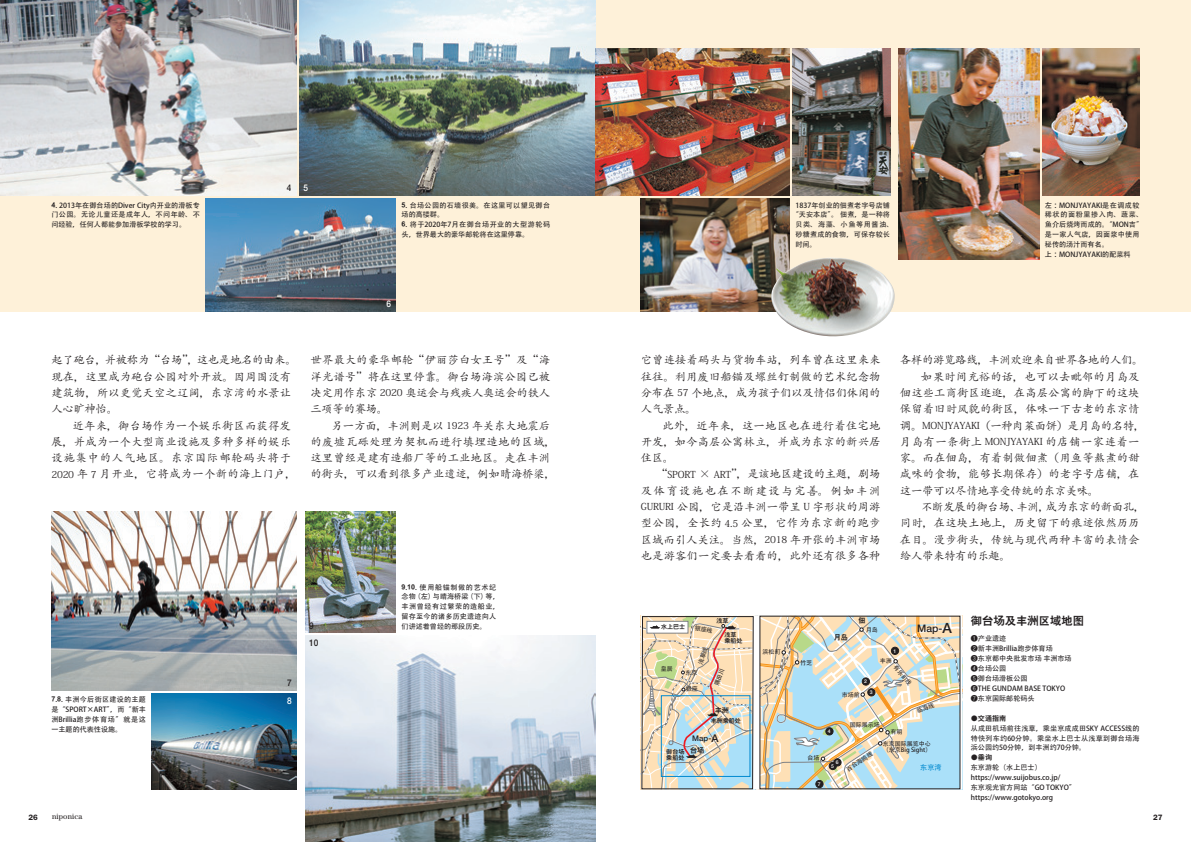
<style>
.page{position:relative;width:1191px;height:842px;background:#fff}
.page>*{position:absolute;margin:0;border:0;box-sizing:border-box;transform-origin:0 0}
.t1{font:11.3px/16.3px "Adobe Kaiti Std";letter-spacing:.01em;color:#231f20;text-align:justify}
.t2{font:11.3px "Adobe Kaiti Std";letter-spacing:-.025em;color:#231f20}
.t3{font:11.3px "Adobe Kaiti Std";letter-spacing:.04em;color:#231f20}
.t4{font:800 11.3px "C Hei 2 GB";color:#231f20}
.t5{font:500 10.3px "Helvetica Neue LT Std";color:#231f20}
.t6{font:500 9.2px "Helvetica Neue";color:#231f20;scale:.9 1}
.t7{font:500 9.2px "Helvetica Neue";color:#fff;scale:.9 1}
.t8{font:7.8px "Century";letter-spacing:.015em;color:#231f20}
.t9{font:500 7.8px "Helvetica Neue LT Std";color:#231f20}
.t10{font:600 7.8px "Franklin Gothic";color:#231f20}
.t11{font:7.1px/9.9px "Adobe Heiti Std";color:#231f20}
.t12{font:7.1px/9.9px "Adobe Heiti Std";letter-spacing:.03em;color:#231f20}
.t13{font:7.1px/9.9px "Adobe Heiti Std";letter-spacing:.045em;color:#231f20}
.t14{font:800 7.1px "C Hei 2 GB";color:#231f20}
.t15{font:7.1px "Adobe Heiti Std";letter-spacing:.095em;color:#231f20}
.t16{font:7.1px "Adobe Heiti Std";color:#0089cf}
.t17{font:6px/11.5px "Adobe Heiti Std";color:#231f20}
.t18{font:800 6px/6.4px "C Hei 2 GB";color:#231f20}
.t19{font:500 5.1px "Helvetica Neue LT Std";color:#fff}
.s1{font-family:"C Hei 2 GB";font-weight:800}
.s2{font-size:9.6px}
.s3{font-size:10.6px}
.s4{font-size:14.1px}
.s5{font-family:"Gothic BBB Pr 6 N";font-weight:500}
</style>
<div class="page">
<div style="left:595px;top:0;width:596px;height:311px;background:#fef1d9"></div>
<div style="left:0;top:0;width:595px;height:311px;background:#fef1d9"></div>
<img style="left:0;top:0;width:296px;height:196px">
<img style="left:299px;top:0;width:296px;height:195px">
<img style="left:206px;top:199px;width:190px;height:112px">
<img style="left:152px;top:693px;width:144px;height:96px">
<img style="left:305px;top:636px;width:290px;height:206px">
<img style="left:305px;top:512px;width:91px;height:121px">
<img style="left:51px;top:512px;width:245px;height:178px">
<img style="left:792px;top:48px;width:98px;height:148px">
<img style="left:595px;top:48px;width:194px;height:148px">
<img style="left:641px;top:198px;width:148px;height:113px">
<img style="left:898px;top:48px;width:141px;height:211px">
<img style="left:1042px;top:48px;width:97px;height:148px">
<img style="left:771px;top:258px;width:123px;height:79px">
<svg style="left:641px;top:615px;width:322px;height:174px;background:#d2d2c3"></svg>
<p class="t6" style="left:287px;top:182px;width:7px">4</p>
<p class="t7" style="left:303px;top:182px;width:7px">5</p>
<p class="t13" style="left:401px;top:200px;width:150px"><span class="s1">5</span>. 台场公园的石墙很美。在这里可以望见御台场的高楼群。</p>
<p class="t11" style="left:401px;top:220px;width:150px"><span class="s1">6</span>. 将于2020年7月在御台场开业的大型游轮码头，世界最大的豪华邮轮将在这里停靠。</p>
<p class="t11" style="left:51px;top:200px;width:150px;text-align:justify"><span class="s1">4</span>. 2013年在御台场的Diver City内开业的滑板专门公园。无论儿童还是成年人，不问年龄、不问经验，任何人都能参加滑板学校的学习。</p>
<p class="t11" style="left:795px;top:200px;width:96px">1837年创业的佃煮老字号店铺</p>
<p class="t11" style="left:792px;top:210px;width:100px">“天安本店”。 佃煮，是一种将</p>
<p class="t15" style="left:795px;top:220px;width:100px">贝类、海藻、小鱼等用酱油、</p>
<p class="t12" style="left:795px;top:230px;width:96px">砂糖煮成的食物，可保存较长</p>
<p class="t11" style="left:795px;top:240px;width:23px">时间。</p>
<p class="t7" style="left:386px;top:298px;width:7px">6</p>
<p class="t11" style="left:1045px;top:200px;width:100px">左：MONJYAYAKI是在调成较稀状的面粉里掺入肉、蔬菜、鱼介后烧烤而成的。“MON吉”是一家人气店，因面浆中使用秘传的汤汁而有名。<br>上：MONJYAYAKI的配菜料</p>
<p class="t1" style="left:51px;top:352px;width:247px;text-align:left">起了砲台，并被称为“台场”，这也是地名的由来。现在，这里成为砲台公园对外开放。因周围没有建筑物，所以更觉天空之辽阔，东京湾的水景让人心旷神怡。</p>
<p class="t1" style="left:51px;top:417px;width:247px;text-align:left;text-indent:21px">近年来，御台场作为一个娱乐街区而获得发展，并成为一个大型商业设施及多种多样的娱乐设施集中的人气地区。东京国际邮轮码头将于<br><span class="s2">2020</span> 年 <span class="s2">7</span> 月开业，它将成为一个新的海上门户，</p>
<p class="t1" style="left:310px;top:352px;width:241px">世界最大的豪华邮轮“伊丽莎白女王号”及“海洋光谱号”将在这里停靠。御台场海滨公园已被决定用作东京 <span class="s2">2020</span> 奥运会与残疾人奥运会的铁人三项等的赛场。</p>
<p class="t1" style="left:310px;top:417px;width:247px;text-align:left;text-indent:21px">另一方面，丰洲则是以 <span class="s2">1923</span> 年关东大地震后的废墟瓦砾处理为契机而进行填埋造地的区域，这里曾经是建有造船厂等的工业地区。走在丰洲的街头，可以看到很多产业遗迹，例如晴海桥梁，</p>
<p class="t1" style="left:641px;top:352px;width:241px">它曾连接着码头与货物车站，列车曾在这里来来往往。利用废旧船锚及螺丝钉制做的艺术纪念物分布在 <span class="s2">57</span> 个地点，成为孩子们以及情侣们休闲的人气景点。</p>
<p class="t1" style="left:641px;top:417px;width:241px;text-indent:21px">此外，近年来，这一地区也在进行着住宅地开发，如今高层公寓林立，并成为东京的新兴居住区。</p>
<p class="t1" style="left:641px;top:466px;width:241px;text-indent:16px">“<span class="s2">SPORT</span> × <span class="s2">ART</span>”，是该地区建设的主题，剧场及体育设施也在不断建设与完善。例如丰洲<span class="s2">GURURI</span> 公园，它是沿丰洲一带呈 <span class="s2">U</span> 字形状的周游型公园，全长约 <span class="s2">4</span>.<span class="s2">5</span> 公里，它作为东京新的跑步区域而引人关注。当然，<span class="s2">2018</span> 年开张的丰洲市场也是游客们一定要去看看的，此外还有很多各种</p>
<p class="t2" style="left:900px;top:353px;width:245px">各样的游览路线，丰洲欢迎来自世界各地的人们。</p>
<p class="t1" style="left:921px;top:368px;width:220px">如果时间充裕的话，也可以去毗邻的月岛及</p>
<p class="t1" style="left:900px;top:385px;width:241px">佃这些工商街区逛逛，在高层公寓的脚下的这块</p>
<p class="t1" style="left:900px;top:401px;width:241px">保留着旧时风貌的街区，体味一下古老的东京情</p>
<p class="t2" style="left:900px;top:418px;width:247px">调。<span class="s2">MONJYAYAKI</span>（一种肉菜面饼）是月岛的名特，</p>
<p class="t3" style="left:900px;top:435px;width:241px">月岛有一条街上 <span class="s2">MONJYAYAKI</span> 的店铺一家连着一</p>
<p class="t1" style="left:900px;top:450px;width:241px">家。而在佃岛，有着制做佃煮（用鱼等熬煮的甜</p>
<p class="t1" style="left:900px;top:466px;width:241px">咸味的食物，能够长期保存）的老字号店铺，在</p>
<p class="t2" style="left:900px;top:484px;width:201px">这一带可以尽情地享受传统的东京美味。</p>
<p class="t2" style="left:921px;top:500px;width:225px">不断发展的御台场、丰洲，成为东京的新面孔，</p>
<p class="t1" style="left:900px;top:515px;width:241px">同时，在这块土地上，历史留下的痕迹依然历历</p>
<p class="t1" style="left:900px;top:531px;width:241px">在目。漫步街头，传统与现代两种丰富的表情会</p>
<p class="t2" style="left:900px;top:549px;width:112px">给人带来特有的乐趣。</p>
<p class="t11" style="left:51px;top:695px;width:96px;text-align:justify"><span class="s1">7</span>.<span class="s1">8</span>. 丰洲今后街区建设的主题是“SPORT×ART”，而“新丰洲Brillia跑步体育场”就是这一主题的代表性设施。</p>
<p class="t6" style="left:287px;top:677px;width:7px">7</p>
<p class="t7" style="left:287px;top:695px;width:7px">8</p>
<p class="t6" style="left:309px;top:620px;width:7px">9</p>
<p class="t6" style="left:309px;top:637px;width:12px">10</p>
<p class="t12" style="left:401px;top:582px;width:100px"><span class="s1">9</span>.<span class="s1">10</span>. 使用船锚制做的艺术纪念物（左）与晴海桥梁（下）等，丰洲曾经有过繁荣的造船业，留存至今的诸多历史遗迹向人们讲述着曾经的那段历史。</p>
<p class="t18" style="left:661px;top:624px;width:26px">水上巴士</p>
<p class="t17" style="left:660px;top:663px;width:14px">皇居</p>
<p class="t17" style="left:685px;top:667px;width:14px">东京</p>
<p class="t17" style="left:686px;top:683px;width:14px">银座</p>
<p class="t18" style="left:716px;top:618px;width:14px">浅草</p>
<p class="t18" style="left:724px;top:632px;width:20px">浅草乘船处</p>
<p class="t14" style="left:715px;top:706px;width:16px">丰洲</p>
<p class="t18" style="left:710px;top:718px;width:32px">丰洲乘船处</p>
<p class="t9" style="left:692px;top:733px;width:28px">Map-<span class="s3">A</span></p>
<p class="t14" style="left:690px;top:747px;width:16px">台场</p>
<p class="t18" style="left:666px;top:749px;width:20px">御台场乘船处</p>
<p class="t17" style="left:762px;top:646px;width:20px">浜松町</p>
<p class="t17" style="left:800px;top:657px;width:14px">竹芝</p>
<p class="t14" style="left:833px;top:633px;width:16px">月岛</p>
<p class="t14" style="left:858px;top:617px;width:9px">佃</p>
<p class="t17" style="left:865px;top:624px;width:14px">月岛</p>
<p class="t19" style="left:893px;top:648px;width:4px">1</p>
<p class="t5" style="left:917px;top:622px;width:36px">Map-<span class="s4">A</span></p>
<p class="t19" style="left:864px;top:678px;width:4px">2</p>
<p class="t17" style="left:879px;top:655px;width:14px">丰洲</p>
<p class="t17" style="left:899px;top:662px;width:26px;rotate:51deg">有乐町线</p>
<p class="t17" style="left:842px;top:689px;width:20px">市场前</p>
<p class="t19" style="left:869px;top:689px;width:4px">3</p>
<p class="t17" style="left:807px;top:752px;width:14px">台场</p>
<p class="t17" style="left:850px;top:719px;width:32px">国际展示场</p>
<p class="t17" style="left:882px;top:726px;width:50px;text-indent:8px">有明<br>东京国际展览中心</p>
<p class="t17" style="left:882px;top:744px;width:50px">（东京Big Sight）</p>
<p class="t19" style="left:828px;top:728px;width:4px">4</p>
<p class="t17" style="left:844px;top:765px;width:32px;rotate:-33deg">百合海鸥线</p>
<p class="t19" style="left:836px;top:759px;width:4px">6</p>
<p class="t16" style="left:920px;top:763px;width:23px">东京湾</p>
<p class="t19" style="left:831px;top:763px;width:4px">5</p>
<p class="t19" style="left:818px;top:781px;width:4px">7</p>
<p class="t4" style="left:971px;top:615px;width:115px">御台场及丰洲区域地图</p>
<p class="t11" style="left:971px;top:634px;width:102px"><span class="s5">❶</span>产业遗迹<br><span class="s5">❷</span>新丰洲Brillia跑步体育场<br><span class="s5">❸</span>东京都中央批发市场 丰洲市场<br><span class="s5">❹</span>台场公园<br><span class="s5">❺</span>御台场滑板公园<br><span class="s5">❻</span>THE GUNDAM BASE TOKYO<br><span class="s5">❼</span>东京国际邮轮码头</p>
<p class="t14" style="left:971px;top:714px;width:37px">●交通指南</p>
<p class="t11" style="left:971px;top:723px;width:170px;text-align:justify">从成田机场前往浅草，乘坐京成成田SKY ACCESS线的特快列车约60分钟。乘坐水上巴士从浅草到御台场海浜公园约50分钟，到丰洲约70分钟。</p>
<p class="t14" style="left:971px;top:754px;width:23px">●垂询</p>
<p class="t11" style="left:971px;top:763px;width:107px">东京游轮（水上巴士）https://www.suijobus.co.jp/<br>东京观光官方网站“GO TOKYO” https://www.gotokyo.org</p>
<p class="t10" style="left:28px;top:813px;width:11px">26</p>
<p class="t8" style="left:52px;top:812px;width:32px">niponica</p>
<p class="t10" style="left:1153px;top:813px;width:11px">27</p>
</div>
